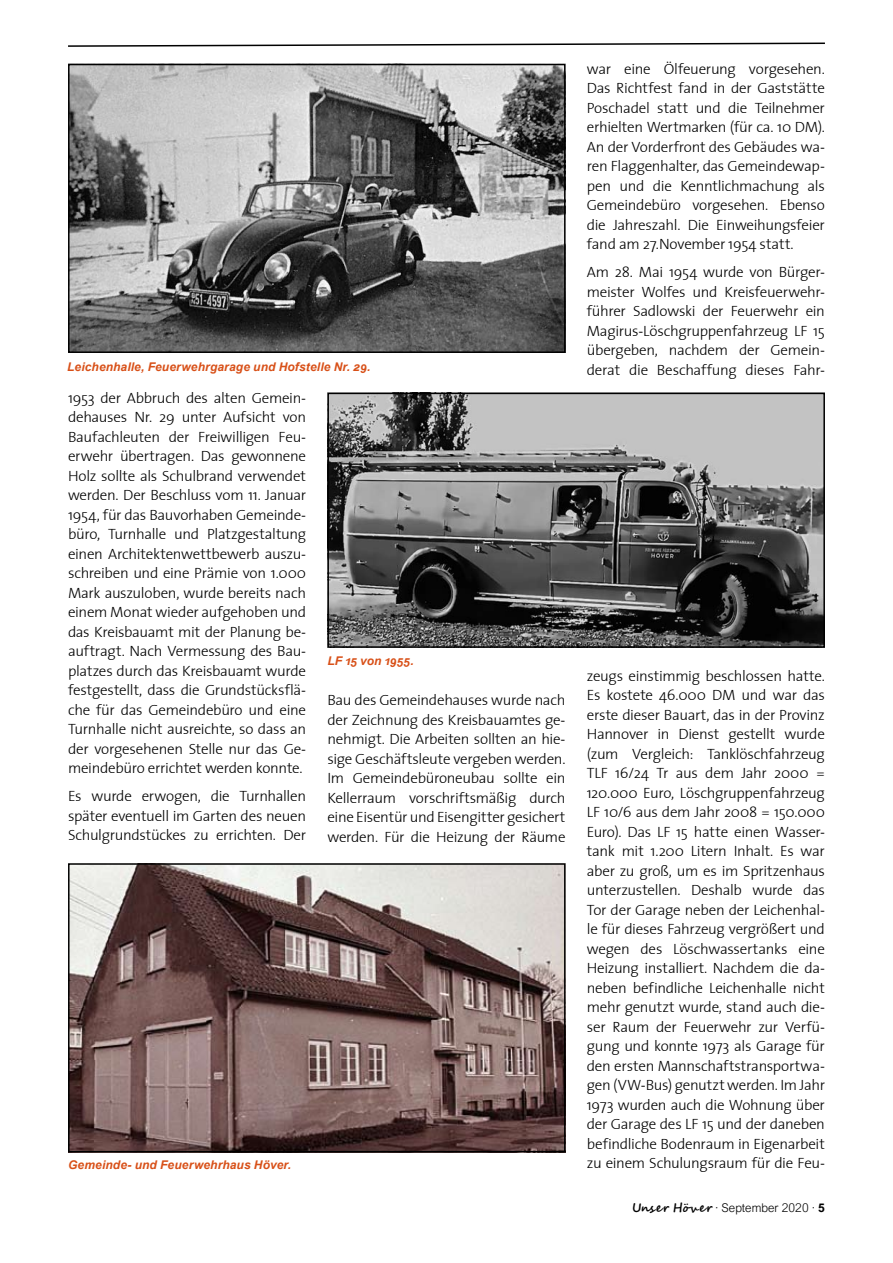
<style>
.page{position:relative;width:893px;height:1263px;background:#fff}
.page>*{position:absolute;margin:0;border:0;box-sizing:border-box;transform-origin:0 0}
.t1{font:15px/19.5px "The Sans Light Plain";letter-spacing:-.02em;color:#000;text-align:justify}
.t2{font:italic 700 12px "Arial";letter-spacing:.01em;color:#d85018}
.t3{font:300 12px "Arial Nova";letter-spacing:.005em;color:#000}
.s1{font-family:"Segoe Script";font-weight:700}
.s2{font-weight:700}
</style>
<div class="page">
<svg style="left:68px;top:42px;width:757px;height:5px"></svg>
<img style="left:71px;top:67px;width:492px;height:283px">
<div style="left:68px;top:64px;width:498px;height:289px;border:2px solid #000"></div>
<img style="left:71px;top:866px;width:492px;height:283px">
<div style="left:68px;top:863px;width:498px;height:289px;border:2px solid #000"></div>
<img style="left:330px;top:396px;width:492px;height:249px">
<div style="left:327px;top:393px;width:498px;height:255px;border:2px solid #000"></div>
<p class="t2" style="left:67px;top:358px;width:305px">Leichenhalle, Feuerwehrgarage und Hofstelle Nr. 29.</p>
<p class="t1" style="left:68px;top:387px;width:240px">1953 der Abbruch des alten Gemein&shy;dehauses Nr. 29 unter Aufsicht von Baufachleuten der Freiwilligen Feu&shy;erwehr übertragen. Das gewonnene Holz sollte als Schulbrand verwendet werden. Der Beschluss vom 11. Januar 1954, für das Bauvorhaben Gemeinde&shy;büro, Turnhalle und Platzgestaltung einen Architektenwettbewerb auszu&shy;schreiben und eine Prämie von 1.000<br>Mark auszuloben, wurde bereits nach einem Monat wieder aufgehoben und das Kreisbauamt mit der Planung be&shy;auftragt. Nach Vermessung des Bau&shy;platzes durch das Kreisbauamt wurde festgestellt, dass die Grundstücksflä&shy;che für das Gemeindebüro und eine Turnhalle nicht ausreichte, so dass an der vorgesehenen Stelle nur das Ge&shy;meindebüro errichtet werden konnte.</p>
<p class="t1" style="left:68px;top:786px;width:240px">Es wurde erwogen, die Turnhallen später eventuell im Garten des neuen Schulgrundstückes zu errichten. Der</p>
<p class="t2" style="left:327px;top:653px;width:88px">LF 15 von 1955.</p>
<p class="t1" style="left:327px;top:690px;width:240px">Bau des Gemeindehauses wurde nach der Zeichnung des Kreisbauamtes ge&shy;nehmigt. Die Arbeiten sollten an hie&shy;sige Geschäftsleute vergeben werden.<br>Im Gemeindebüroneubau sollte ein Kellerraum vorschriftsmäßig durch eine Eisentür und Eisengitter gesichert werden. Für die Heizung der Räume</p>
<p class="t2" style="left:68px;top:1157px;width:224px">Gemeinde- und Feuerwehrhaus Höver.</p>
<p class="t1" style="left:587px;top:59px;width:240px">war eine Ölfeuerung vorgesehen.<br>Das Richtfest fand in der Gaststätte Poschadel statt und die Teilnehmer erhielten Wertmarken (für ca. 10 DM).<br>An der Vorderfront des Gebäudes wa&shy;ren Flaggenhalter, das Gemeindewap&shy;pen und die Kenntlichmachung als Gemeindebüro vorgesehen. Ebenso die Jahreszahl. Die Einweihungsfeier fand am 27.November 1954 statt.</p>
<p class="t1" style="left:587px;top:262px;width:240px">Am 28. Mai 1954 wurde von Bürger&shy;meister Wolfes und Kreisfeuerwehr&shy;führer Sadlowski der Feuerwehr ein Magirus-Löschgruppenfahrzeug LF 15 übergeben, nachdem der Gemein&shy;derat die Beschaffung dieses Fahr-</p>
<p class="t1" style="left:587px;top:665px;width:240px">zeugs einstimmig beschlossen hatte.<br>Es kostete 46.000 DM und war das erste dieser Bauart, das in der Provinz Hannover in Dienst gestellt wurde (zum Vergleich: Tanklöschfahrzeug TLF 16/24 Tr aus dem Jahr 2000 = 120.000 Euro, Löschgruppenfahrzeug LF 10/6 aus dem Jahr 2008 = 150.000<br>Euro). Das LF 15 hatte einen Wasser&shy;tank mit 1.200 Litern Inhalt. Es war aber zu groß, um es im Spritzenhaus unterzustellen. Deshalb wurde das Tor der Garage neben der Leichenhal&shy;le für dieses Fahrzeug vergrößert und wegen des Löschwassertanks eine Heizung installiert. Nachdem die da&shy;neben befindliche Leichenhalle nicht mehr genutzt wurde, stand auch die&shy;ser Raum der Feuerwehr zur Verfü&shy;gung und konnte 1973 als Garage für den ersten Mannschaftstransportwa&shy;gen (VW-Bus) genutzt werden. Im Jahr 1973 wurden auch die Wohnung über der Garage des LF 15 und der daneben befindliche Bodenraum in Eigenarbeit zu einem Schulungsraum für die Feu-</p>
<p class="t3" style="left:632px;top:1201px;width:194px"><span class="s1">Unser Höver</span> · September 2020 · <span class="s2">5</span></p>
</div>
